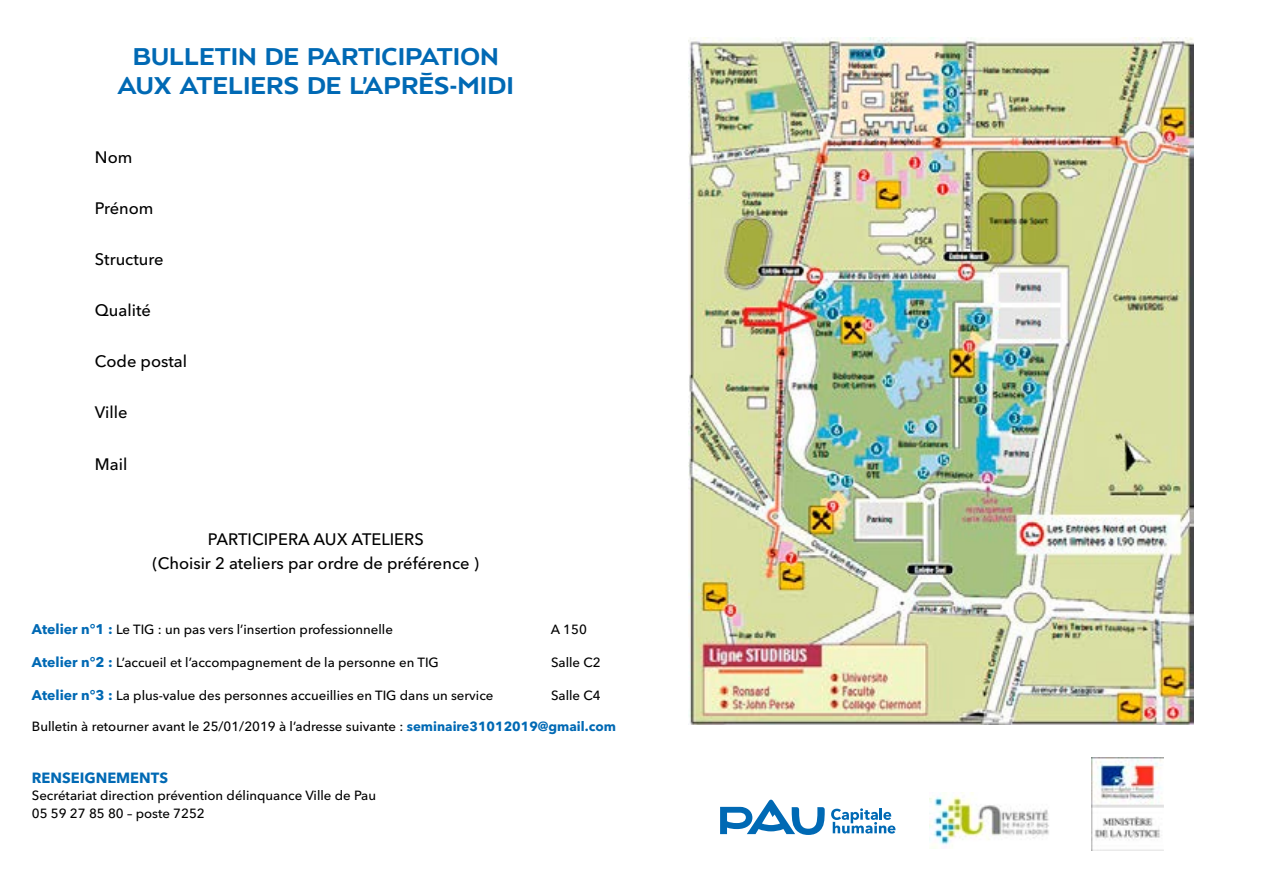
<style>
.page{position:relative;width:1263px;height:893px;background:#fff}
.page>*{position:absolute;margin:0;border:0;box-sizing:border-box;transform-origin:0 0}
.t1{font:24px/28.8px "Pau Display";color:#0069b4;text-align:center}
.t2{font:500 16.5px/24px "Avenir Next LT Pro";color:#000;text-align:center}
.t3{font:700 14.7px "Avenir Next LT Pro";color:#0069b4}
.t4{font:500 13.2px/17.7px "Avenir Next LT Pro";color:#000}
.s1{font-weight:700;font-size:13.95px;color:#0069b4}
.s2{font-weight:700;color:#0069b4}
</style>
<div class="page">
<img style="left:689px;top:37px;width:504px;height:687px">
<img style="left:1091px;top:757px;width:72px;height:93px">
<img style="left:930px;top:792px;width:119px;height:56px">
<svg style="left:831px;top:808px;width:64px;height:25px"></svg>
<svg style="left:720px;top:800px;width:105px;height:35px"></svg>
<h1 class="t1" style="left:118px;top:42px;width:398px">BULLETIN DE PARTICIPATION<br>AUX ATELIERS DE L’APRéS-MIDI</h1>
<p class="t2" style="left:95px;top:145px;width:39px">Nom</p>
<p class="t2" style="left:95px;top:196px;width:60px">Prénom</p>
<p class="t2" style="left:95px;top:248px;width:70px">Structure</p>
<p class="t2" style="left:95px;top:299px;width:57px">Qualité</p>
<p class="t2" style="left:95px;top:350px;width:94px">Code postal</p>
<p class="t2" style="left:95px;top:401px;width:34px">Ville</p>
<p class="t2" style="left:95px;top:452px;width:34px">Mail</p>
<p class="t2" style="left:152px;top:527px;width:328px">PARTICIPERA AUX ATELIERS<br>(Choisir 2 ateliers par ordre de préférence )</p>
<p class="t4" style="left:32px;top:621px;width:363px"><span class="s1">Atelier n°1 :</span> Le TIG : un pas vers l’insertion professionnelle</p>
<p class="t4" style="left:551px;top:621px;width:38px">A 150</p>
<p class="t4" style="left:32px;top:654px;width:408px"><span class="s1">Atelier n°2 :</span> L’accueil et l’accompagnement de la personne en TIG</p>
<p class="t4" style="left:551px;top:654px;width:51px">Salle C2</p>
<p class="t4" style="left:32px;top:686px;width:463px"><span class="s1">Atelier n°3 :</span> La plus-value des personnes accueillies en TIG dans un service</p>
<p class="t4" style="left:551px;top:686px;width:51px">Salle C4</p>
<p class="t4" style="left:32px;top:718px;width:586px">Bulletin à retourner avant le 25/01/2019 à l’adresse suivante : <span class="s2">seminaire31012019@gmail.com</span></p>
<p class="t3" style="left:32px;top:768px;width:138px">RENSEIGNEMENTS</p>
<p class="t4" style="left:32px;top:787px;width:346px">Secrétariat direction prévention délinquance Ville de Pau<br>05 59 27 85 80 – poste 7252</p>
</div>
